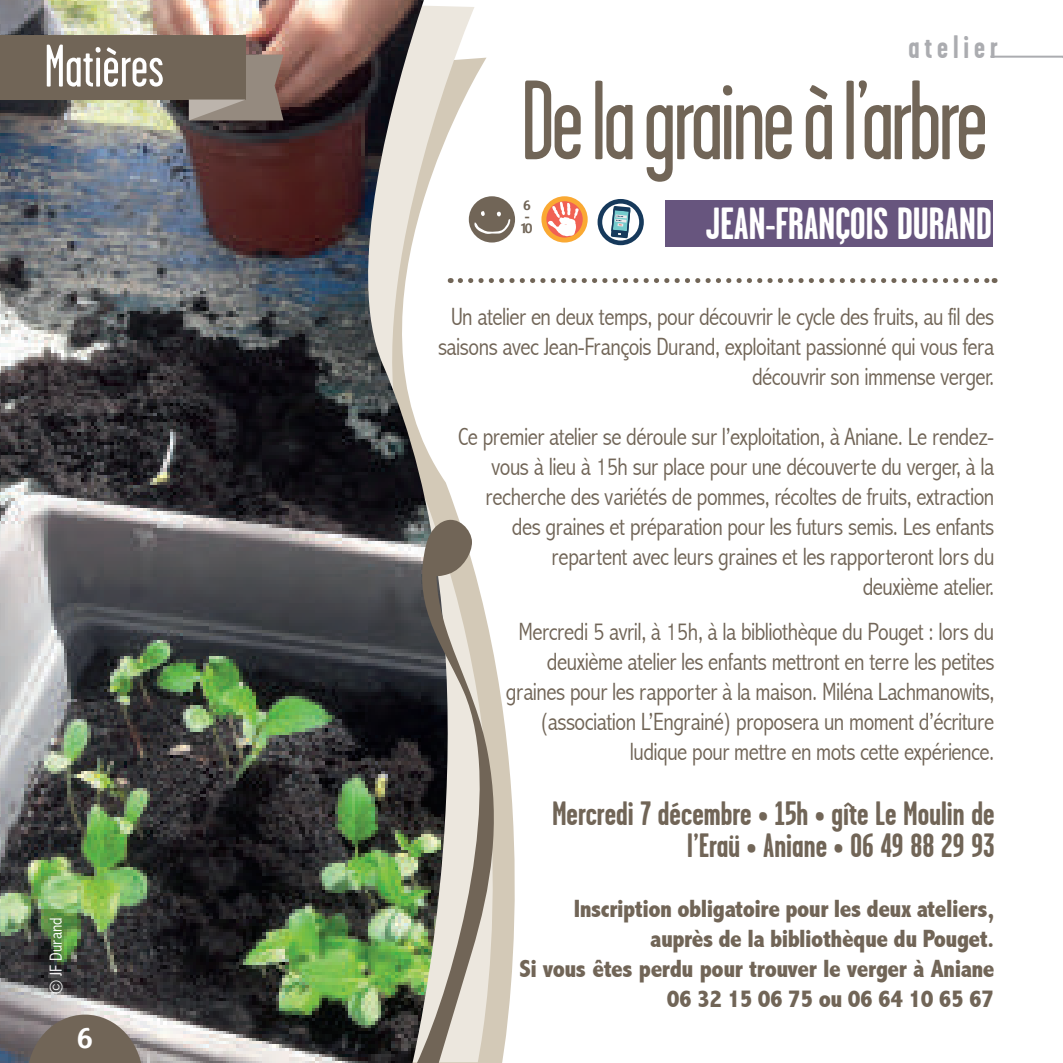
<style>
.page{position:relative;width:1063px;height:1063px;background:#fff}
.page>*{position:absolute;margin:0;border:0;box-sizing:border-box;transform-origin:0 0}
.t1{font:112.5px "Garage Gothic";letter-spacing:-.03em;color:#716557}
.t2{font:60px "Garage Gothic";color:#fff}
.t3{font:700 45px "Garage Gothic";letter-spacing:-.01em;color:#fff}
.t4{font:700 33.75px/32.5px "Garage Gothic";color:#716557;text-align:right}
.t5{font:700 32.5px "Garage Gothic";letter-spacing:.15em;color:#abacb0}
.t6{font:30px "Oregon LDO Black";color:#fff}
.t7{font:300 condensed 25px/30px "Abadi";letter-spacing:-.02em;color:#716557;text-align:right}
.t8{font:800 condensed 25px/30px "Abadi";letter-spacing:-.02em;color:#716557;text-align:right}
.t9{font:300 condensed 17.5px "Abadi";color:#fff}
.t10{font:14.5px/11.5px "Oregon LDO Black";color:#716557}
</style>
<div class="page">
<svg style="left:453px;top:6px;width:62px;height:989px"></svg>
<img style="left:0;top:0;width:453px;height:1063px">
<svg style="left:413px;top:489px;width:97px;height:574px;background:#ada99e"></svg>
<hr style="left:990px;top:56px;width:73px;height:2px;background:#abacb0">
<svg style="left:27px;top:1015px;width:116px;height:48px;background:#80766c"></svg>
<svg style="left:460px;top:278px;width:535px;height:5px"></svg>
<div style="left:0;top:35px;width:246px;height:65px;background:#716557"></div>
<svg style="left:189px;top:55px;width:95px;height:65px"></svg>
<div style="left:665px;top:200px;width:327px;height:47px;background:#67557e"></div>
<svg style="left:544px;top:199px;width:41px;height:41px"></svg>
<div style="left:541px;top:196px;width:47px;height:47px;border:5px solid #faa933;border-radius:50%"></div>
<svg style="left:548px;top:202px;width:31px;height:34px"></svg>
<div style="left:469px;top:196px;width:46px;height:47px;background:#716557;border-radius:50%"></div>
<svg style="left:473px;top:211px;width:38px;height:23px"></svg>
<div style="left:598px;top:199px;width:46px;height:46px;border:5px solid #16395b;border-radius:50%"></div>
<svg style="left:611px;top:206px;width:20px;height:32px"></svg>
<h2 class="t2" style="left:44px;top:35px;width:121px">Matières</h2>
<p class="t9" style="left:46px;top:994px;width:78px;rotate:-90deg">© JF Durand</p>
<p class="t6" style="left:78px;top:1021px;width:16px">6</p>
<h3 class="t5" style="left:908px;top:29px;width:91px">atelier</h3>
<h1 class="t1" style="left:521px;top:63px;width:469px">De la graine à l’arbre</h1>
<p class="t10" style="left:522px;top:200px;width:13px">6 -<br>10</p>
<h3 class="t3" style="left:706px;top:200px;width:288px">JEAN-FRANÇOIS DURAND</h3>
<p class="t7" style="left:438px;top:302px;width:558px">Un atelier en deux temps, pour découvrir le cycle des fruits, au fil des saisons avec Jean-François Durand, exploitant passionné qui vous fera découvrir son immense verger.</p>
<p class="t7" style="left:458px;top:422px;width:538px">Ce premier atelier se déroule sur l’exploitation, à Aniane. Le rendez&shy;vous à lieu à 15h sur place pour une découverte du verger, à la recherche des variétés de pommes, récoltes de fruits, extraction des graines et préparation pour les futurs semis. Les enfants repartent avec leurs graines et les rapporteront lors du<br>deuxième atelier.</p>
<p class="t7" style="left:506px;top:617px;width:490px">Mercredi 5 avril, à 15h, à la bibliothèque du Pouget : lors du deuxième atelier les enfants mettront en terre les petites graines pour les rapporter à la maison. Miléna Lachmanowits, (association L’Engrainé) proposera un moment d’écriture ludique pour mettre en mots cette expérience.</p>
<h3 class="t4" style="left:552px;top:797px;width:444px">Mercredi 7 décembre • 15h • gîte Le Moulin de l’Eraü • Aniane • 06 49 88 29 93</h3>
<p class="t8" style="left:520px;top:894px;width:477px">Inscription obligatoire pour les deux ateliers, auprès de la bibliothèque du Pouget.<br>Si vous êtes perdu pour trouver le verger à Aniane 06 32 15 06 75 ou 06 64 10 65 67</p>
</div>
